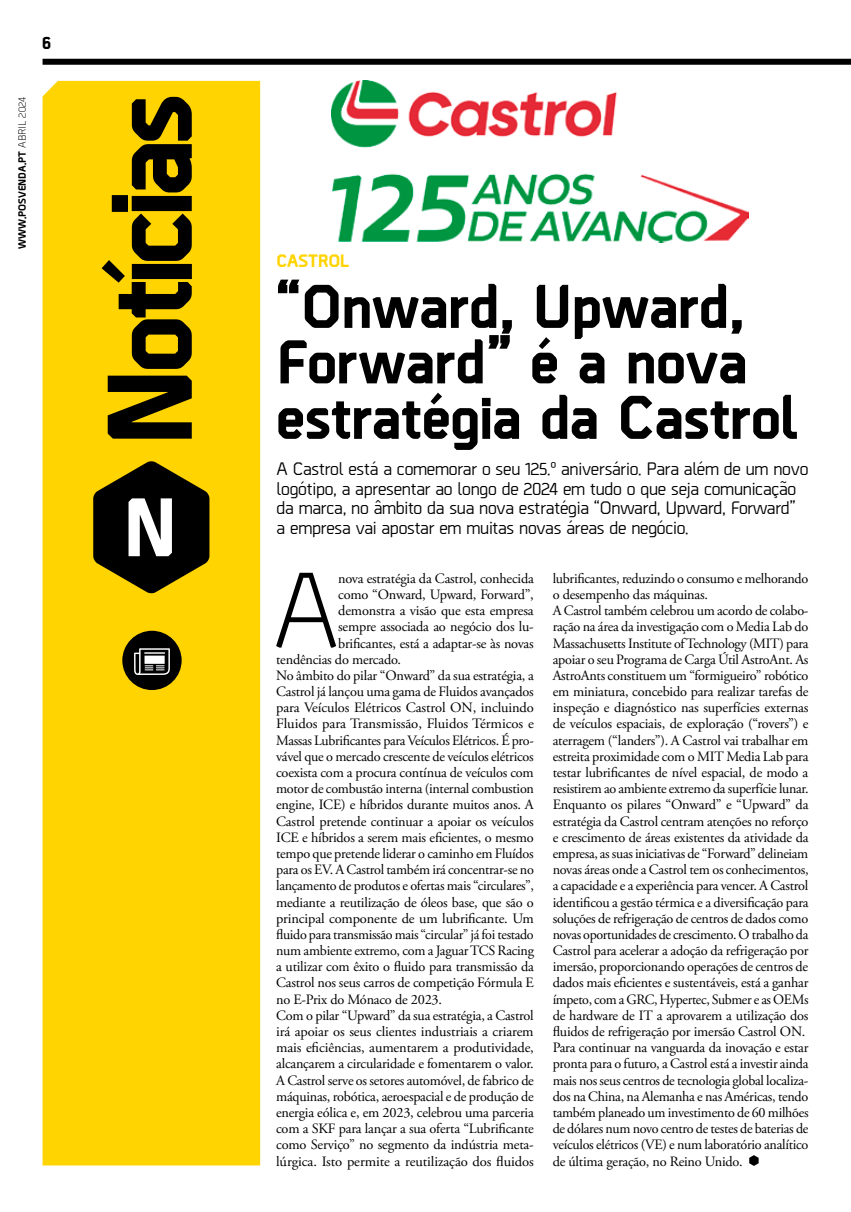
<style>
.page{position:relative;width:851px;height:1212px;background:#fff}
.page>*{position:absolute;margin:0;border:0;box-sizing:border-box;transform-origin:0 0}
.t1{font:800 120px "Borda";letter-spacing:-.045em;color:#000}
.t2{font:106.8px "Borda";color:#000}
.t3{font:800 82.65px "Borda";color:#fff}
.t4{font:800 61.5px/55.5px "Borda";letter-spacing:-.005em;color:#000}
.t5{font:500 18px/19.5px "Borda";letter-spacing:-.015em;color:#000}
.t6{font:800 18px "Borda";letter-spacing:-.01em;color:#ffd400}
.t7{font:800 18px "Borda";color:#000}
.t8{font:14.25px/16.2px "Adobe Garamond Pro";letter-spacing:-.015em;color:#000}
.t9{font:800 10.5px "Borda";color:#000}
.s1{font-weight:400}
</style>
<div class="page">
<div style="left:43px;top:81px;width:217px;height:1084px;background:#ffd400"></div>
<svg style="left:93px;top:461px;width:116px;height:133px;background:#3d3300"></svg>
<div style="left:122px;top:631px;width:60px;height:59px;background:#000;border-radius:50%"></div>
<svg style="left:134px;top:648px;width:36px;height:27px"></svg>
<div style="left:43px;top:59px;width:807px;height:6px;background:#000"></div>
<img style="left:332px;top:81px;width:416px;height:161px">
<svg style="left:749px;top:1155px;width:9px;height:11px"></svg>
<p class="t7" style="left:43px;top:29px;width:10px">6</p>
<p class="t9" style="left:15px;top:249px;width:154px;rotate:-90deg">WWW.POSVENDA.PT <span class="s1">ABRIL 2024</span></p>
<h1 class="t1" style="left:61px;top:447px;width:356px;rotate:-90deg">Notícias</h1>
<h3 class="t3" style="left:123px;top:466px;width:57px">N</h3>
<p class="t6" style="left:276px;top:247px;width:74px">CASTROL</p>
<h3 class="t4" style="left:276px;top:273px;width:522px">“Onward, Upward,<br>Forward” é a nova estratégia da Castrol</h3>
<p class="t5" style="left:276px;top:458px;width:533px">A Castrol está a comemorar o seu 125.º aniversário. Para além de um novo logótipo, a apresentar ao longo de 2024 em tudo o que seja comunicação da marca, no âmbito da sua nova estratégia “Onward, Upward, Forward” a empresa vai apostar em muitas novas áreas de negócio.</p>
<h2 class="t2" style="left:272px;top:539px;width:69px">A</h2>
<p class="t8" style="left:338px;top:571px;width:197px">nova estratégia da Castrol, conhecida</p>
<p class="t8" style="left:338px;top:587px;width:197px">como “Onward, Upward, Forward”,</p>
<p class="t8" style="left:338px;top:603px;width:197px">demonstra a visão que esta empresa</p>
<p class="t8" style="left:338px;top:619px;width:197px">sempre associada ao negócio dos lu-</p>
<p class="t8" style="left:338px;top:635px;width:197px">brificantes, está a adaptar-se às novas</p>
<p class="t8" style="left:276px;top:651px;width:126px">tendências do mercado.</p>
<p class="t8" style="left:276px;top:668px;width:259px">No âmbito do pilar “Onward” da sua estratégia, a</p>
<p class="t8" style="left:276px;top:684px;width:259px">Castrol já lançou uma gama de Fluidos avançados</p>
<p class="t8" style="left:276px;top:700px;width:259px">para Veículos Elétricos Castrol ON, incluindo</p>
<p class="t8" style="left:276px;top:716px;width:259px">Fluidos para Transmissão, Fluidos Térmicos e</p>
<p class="t8" style="left:276px;top:732px;width:259px">Massas Lubrificantes para Veículos Elétricos. É pro-</p>
<p class="t8" style="left:276px;top:749px;width:259px">vável que o mercado crescente de veículos elétricos</p>
<p class="t8" style="left:276px;top:765px;width:259px">coexista com a procura contínua de veículos com</p>
<p class="t8" style="left:276px;top:781px;width:259px">motor de combustão interna (internal combustion</p>
<p class="t8" style="left:276px;top:797px;width:259px">engine, ICE) e híbridos durante muitos anos. A</p>
<p class="t8" style="left:276px;top:813px;width:259px">Castrol pretende continuar a apoiar os veículos</p>
<p class="t8" style="left:276px;top:830px;width:259px">ICE e híbridos a serem mais eficientes, o mesmo</p>
<p class="t8" style="left:276px;top:846px;width:259px">tempo que pretende liderar o caminho em Fluídos</p>
<p class="t8" style="left:276px;top:862px;width:259px">para os EV. A Castrol também irá concentrar-se no</p>
<p class="t8" style="left:276px;top:878px;width:259px">lançamento de produtos e ofertas mais “circulares”,</p>
<p class="t8" style="left:276px;top:894px;width:259px">mediante a reutilização de óleos base, que são o</p>
<p class="t8" style="left:276px;top:910px;width:259px">principal componente de um lubrificante. Um</p>
<p class="t8" style="left:276px;top:927px;width:259px">fluido para transmissão mais “circular” já foi testado</p>
<p class="t8" style="left:276px;top:943px;width:259px">num ambiente extremo, com a Jaguar TCS Racing</p>
<p class="t8" style="left:276px;top:959px;width:259px">a utilizar com êxito o fluido para transmissão da</p>
<p class="t8" style="left:276px;top:975px;width:259px">Castrol nos seus carros de competição Fórmula E</p>
<p class="t8" style="left:276px;top:991px;width:167px">no E-Prix do Mónaco de 2023.</p>
<p class="t8" style="left:276px;top:1008px;width:259px">Com o pilar “Upward” da sua estratégia, a Castrol</p>
<p class="t8" style="left:276px;top:1024px;width:259px">irá apoiar os seus clientes industriais a criarem</p>
<p class="t8" style="left:276px;top:1040px;width:259px">mais eficiências, aumentarem a produtividade,</p>
<p class="t8" style="left:276px;top:1056px;width:259px">alcançarem a circularidade e fomentarem o valor.</p>
<p class="t8" style="left:276px;top:1072px;width:259px">A Castrol serve os setores automóvel, de fabrico de</p>
<p class="t8" style="left:276px;top:1088px;width:259px">máquinas, robótica, aeroespacial e de produção de</p>
<p class="t8" style="left:276px;top:1105px;width:259px">energia eólica e, em 2023, celebrou uma parceria</p>
<p class="t8" style="left:276px;top:1121px;width:259px">com a SKF para lançar a sua oferta “Lubrificante</p>
<p class="t8" style="left:276px;top:1137px;width:259px">como Serviço” no segmento da indústria meta-</p>
<p class="t8" style="left:276px;top:1153px;width:259px">lúrgica. Isto permite a reutilização dos fluidos</p>
<p class="t8" style="left:552px;top:571px;width:257px">lubrificantes, reduzindo o consumo e melhorando o desempenho das máquinas.<br>A Castrol também celebrou um acordo de colabo&shy;ração na área da investigação com o Media Lab do Massachusetts Institute of Technology (MIT) para apoiar o seu Programa de Carga Útil AstroAnt. As AstroAnts constituem um “formigueiro” robótico em miniatura, concebido para realizar tarefas de inspeção e diagnóstico nas superfícies externas de veículos espaciais, de exploração (“rovers”) e aterragem (“landers”). A Castrol vai trabalhar em estreita proximidade com o MIT Media Lab para testar lubrificantes de nível espacial, de modo a resistirem ao ambiente extremo da superfície lunar.<br>Enquanto os pilares “Onward” e “Upward” da estratégia da Castrol centram atenções no reforço e crescimento de áreas existentes da atividade da empresa, as suas iniciativas de “Forward” delineiam novas áreas onde a Castrol tem os conhecimentos, a capacidade e a experiência para vencer. A Castrol identificou a gestão térmica e a diversificação para soluções de refrigeração de centros de dados como novas oportunidades de crescimento. O trabalho da Castrol para acelerar a adoção da refrigeração por imersão, proporcionando operações de centros de dados mais eficientes e sustentáveis, está a ganhar ímpeto, com a GRC, Hypertec, Submer e as OEMs de hardware de IT a aprovarem a utilização dos fluidos de refrigeração por imersão Castrol ON.<br>Para continuar na vanguarda da inovação e estar pronta para o futuro, a Castrol está a investir ainda mais nos seus centros de tecnologia global localiza&shy;dos na China, na Alemanha e nas Américas, tendo também planeado um investimento de 60 milhões de dólares num novo centro de testes de baterias de veículos elétricos (VE) e num laboratório analítico de última geração, no Reino Unido.</p>
</div>
